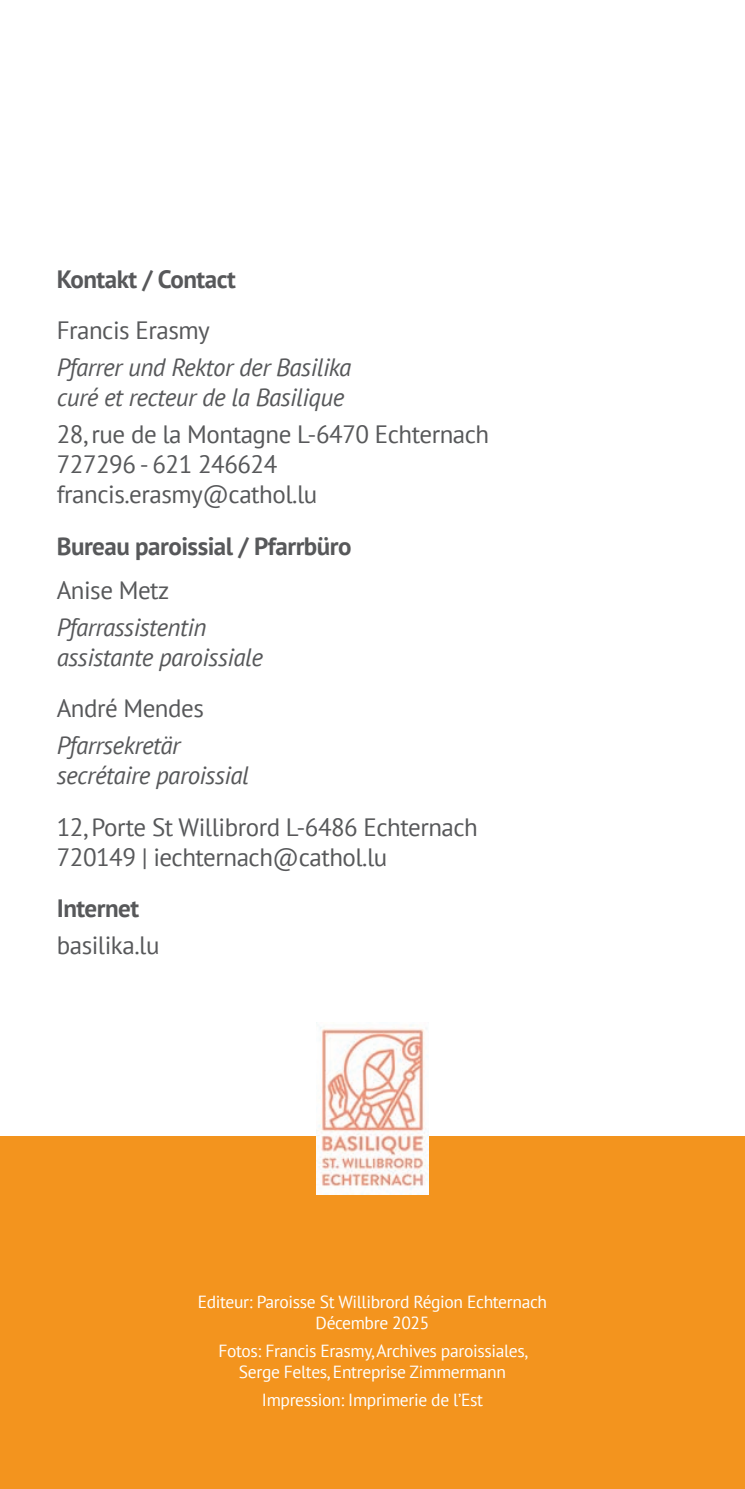
<style>
.page{position:relative;width:745px;height:1489px;background:#fff}
.page>*{position:absolute;margin:0;border:0;box-sizing:border-box;transform-origin:0 0}
.t1{font:25px/30px "PT Sans";letter-spacing:-.02em;color:#57585a}
.t2{font:italic 25px/30px "PT Sans";letter-spacing:-.02em;color:#57585a}
.t3{font:700 25px "PT Sans";letter-spacing:-.02em;color:#57585a}
.t4{font:17.5px/21px "PT Sans";letter-spacing:-.02em;color:#fff;text-align:center}
</style>
<div class="page">
<div style="left:0;top:1136px;width:744px;height:352px;background:#f3941e"></div>
<img style="left:316px;top:1022px;width:112px;height:172px">
<p class="t3" style="left:57px;top:262px;width:180px">Kontakt / Contact</p>
<p class="t1" style="left:57px;top:315px;width:154px">Francis Erasmy</p>
<p class="t2" style="left:57px;top:352px;width:296px">Pfarrer und Rektor der Basilika curé et recteur de la Basilique</p>
<p class="t1" style="left:57px;top:419px;width:434px">28, rue de la Montagne L-6470 Echternach<br>727296 - 621 246624 francis.erasmy@cathol.lu</p>
<p class="t3" style="left:57px;top:529px;width:296px">Bureau paroissial / Pfarrbüro</p>
<p class="t1" style="left:57px;top:574px;width:114px">Anise Metz</p>
<p class="t2" style="left:57px;top:611px;width:207px">Pfarrassistentin assistante paroissiale</p>
<p class="t1" style="left:57px;top:692px;width:148px">André Mendes</p>
<p class="t2" style="left:57px;top:730px;width:194px">Pfarrsekretär secrétaire paroissial</p>
<p class="t1" style="left:57px;top:811px;width:422px">12, Porte St Willibrord L-6486 Echternach<br>720149 | iechternach@cathol.lu</p>
<p class="t3" style="left:57px;top:891px;width:84px">Internet</p>
<p class="t1" style="left:57px;top:929px;width:104px">basilika.lu</p>
<p class="t4" style="left:198px;top:1290px;width:350px">Editeur: Paroisse St Willibrord Région Echternach<br>Décembre 2025</p>
<p class="t4" style="left:218px;top:1340px;width:311px">Fotos: Francis Erasmy, Archives paroissiales,<br>Serge Feltes, Entreprise Zimmermann</p>
<p class="t4" style="left:262px;top:1389px;width:222px">Impression: Imprimerie de l’Est</p>
</div>
